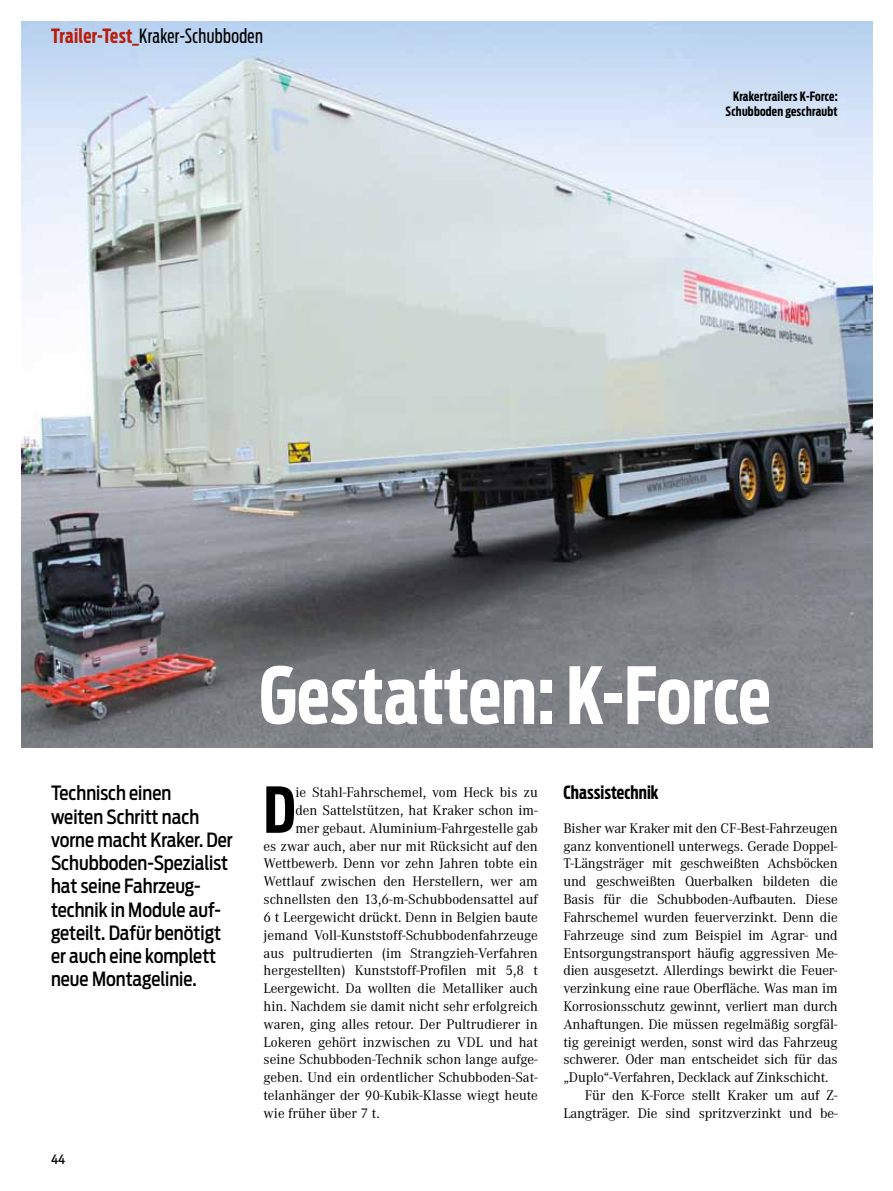
<style>
.page{position:relative;width:893px;height:1191px;background:#fff}
.page>*{position:absolute;margin:0;border:0;box-sizing:border-box;transform-origin:0 0}
.t1{font:700 78px "Antenna Extra Cond";color:#fff}
.t2{font:700 62.7px "Antenna Extra Cond";color:#000}
.t3{font:500 19.5px/23.2px "Antenna Cond";color:#000;scale:.95 1}
.t4{font:19.5px "Antenna Extra Cond";letter-spacing:.02em;color:#000}
.t5{font:700 18px "Antenna Extra Cond";letter-spacing:.005em;color:#000}
.t6{font:14.55px "Corporate A";letter-spacing:-.01em;color:#000}
.t7{font:700 12.75px/15px "Antenna Extra Cond";letter-spacing:.02em;color:#000;text-align:center}
.t8{font:500 12.75px "Antenna Cond";color:#000}
.s1{font-weight:700;color:#b91d0e}
</style>
<div class="page">
<img style="left:21px;top:21px;width:851px;height:726px">
<h3 class="t4" style="left:51px;top:24px;width:213px"><span class="s1">Trailer-Test_</span>Kraker-Schubboden</h3>
<p class="t7" style="left:726px;top:88px;width:114px">Krakertrailers K-Force:<br>Schubboden geschraubt</p>
<h1 class="t1" style="left:259px;top:649px;width:513px">Gestatten: K-Force</h1>
<h3 class="t3" style="left:51px;top:781px;width:193px">Technisch einen<br>weiten Schritt nach vorne macht Kraker. Der<br>Schubboden-Spezialist hat seine Fahrzeug&shy;technik in Module auf&shy;geteilt. Dafür benötigt er auch eine komplett neue Montagelinie.</h3>
<h2 class="t2" style="left:264px;top:772px;width:33px">D</h2>
<p class="t6" style="left:295px;top:784px;width:244px">ie Stahl-Fahrschemel, vom Heck bis zu</p>
<p class="t6" style="left:295px;top:802px;width:244px">den Sattelstützen, hat Kraker schon im-</p>
<p class="t6" style="left:295px;top:820px;width:244px">mer gebaut. Aluminium-Fahrgestelle gab</p>
<p class="t6" style="left:264px;top:837px;width:276px">es zwar auch, aber nur mit Rücksicht auf den</p>
<p class="t6" style="left:264px;top:855px;width:276px">Wettbewerb. Denn vor zehn Jahren tobte ein</p>
<p class="t6" style="left:264px;top:873px;width:276px">Wettlauf zwischen den Herstellern, wer am</p>
<p class="t6" style="left:264px;top:891px;width:276px">schnellsten den 13,6-m-Schubbodensattel auf</p>
<p class="t6" style="left:264px;top:909px;width:276px">6 t Leergewicht drückt. Denn in Belgien baute</p>
<p class="t6" style="left:264px;top:927px;width:276px">jemand Voll-Kunststoff-Schubbodenfahrzeuge</p>
<p class="t6" style="left:264px;top:944px;width:276px">aus pultrudierten (im Strangzieh-Verfahren</p>
<p class="t6" style="left:264px;top:962px;width:276px">hergestellten) Kunststoff-Profilen mit 5,8 t</p>
<p class="t6" style="left:264px;top:980px;width:276px">Leergewicht. Da wollten die Metalliker auch</p>
<p class="t6" style="left:264px;top:998px;width:276px">hin. Nachdem sie damit nicht sehr erfolgreich</p>
<p class="t6" style="left:264px;top:1016px;width:276px">waren, ging alles retour. Der Pultrudierer in</p>
<p class="t6" style="left:264px;top:1033px;width:276px">Lokeren gehört inzwischen zu VDL und hat</p>
<p class="t6" style="left:264px;top:1051px;width:276px">seine Schubboden-Technik schon lange aufge-</p>
<p class="t6" style="left:264px;top:1069px;width:276px">geben. Und ein ordentlicher Schubboden-Sat-</p>
<p class="t6" style="left:264px;top:1087px;width:276px">telanhänger der 90-Kubik-Klasse wiegt heute</p>
<p class="t6" style="left:264px;top:1105px;width:118px">wie früher über 7 t.</p>
<p class="t8" style="left:51px;top:1151px;width:16px">44</p>
<p class="t5" style="left:563px;top:782px;width:97px">Chassistechnik</p>
<p class="t6" style="left:563px;top:820px;width:276px">Bisher war Kraker mit den CF-Best-Fahrzeugen</p>
<p class="t6" style="left:563px;top:838px;width:276px">ganz konventionell unterwegs. Gerade Doppel-</p>
<p class="t6" style="left:563px;top:855px;width:276px">T-Längsträger mit geschweißten Achsböcken</p>
<p class="t6" style="left:563px;top:873px;width:276px">und geschweißten Querbalken bildeten die</p>
<p class="t6" style="left:563px;top:891px;width:276px">Basis für die Schubboden-Aufbauten. Diese</p>
<p class="t6" style="left:563px;top:909px;width:276px">Fahrschemel wurden feuerverzinkt. Denn die</p>
<p class="t6" style="left:563px;top:927px;width:276px">Fahrzeuge sind zum Beispiel im Agrar- und</p>
<p class="t6" style="left:563px;top:944px;width:276px">Entsorgungstransport häufig aggressiven Me-</p>
<p class="t6" style="left:563px;top:962px;width:276px">dien ausgesetzt. Allerdings bewirkt die Feuer-</p>
<p class="t6" style="left:563px;top:980px;width:276px">verzinkung eine raue Oberfläche. Was man im</p>
<p class="t6" style="left:563px;top:998px;width:276px">Korrosionsschutz gewinnt, verliert man durch</p>
<p class="t6" style="left:563px;top:1016px;width:276px">Anhaftungen. Die müssen regelmäßig sorgfäl-</p>
<p class="t6" style="left:563px;top:1033px;width:276px">tig gereinigt werden, sonst wird das Fahrzeug</p>
<p class="t6" style="left:563px;top:1051px;width:276px">schwerer. Oder man entscheidet sich für das</p>
<p class="t6" style="left:563px;top:1069px;width:267px">„Duplo“-Verfahren, Decklack auf Zinkschicht.</p>
<p class="t6" style="left:585px;top:1087px;width:254px">Für den K-Force stellt Kraker um auf Z-</p>
<p class="t6" style="left:563px;top:1105px;width:276px">Langträger. Die sind spritzverzinkt und be-</p>
</div>
